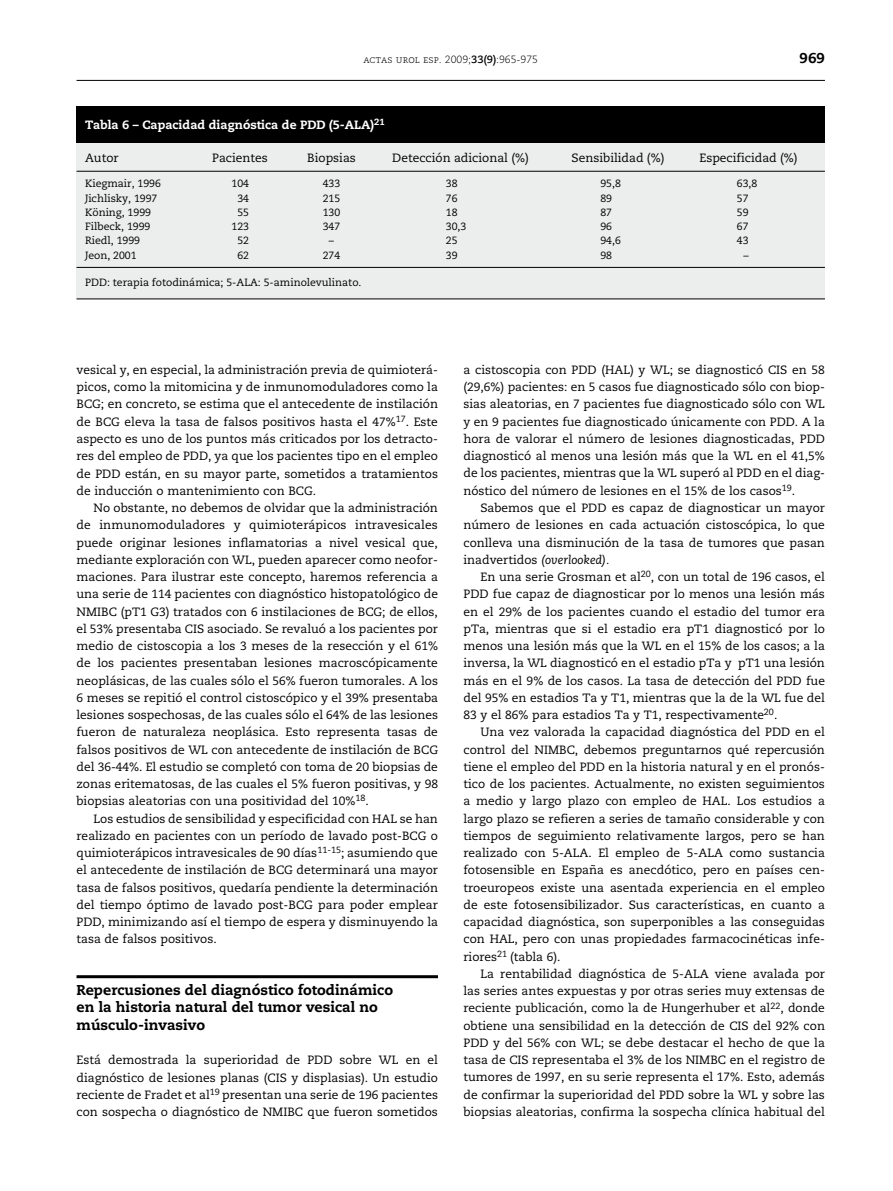
<style>
.page{position:relative;width:893px;height:1191px;background:#fff}
.page>*{position:absolute;margin:0;border:0;box-sizing:border-box;transform-origin:0 0}
.t1{font:800 14.25px/17.2px "Caecilia LT Std";color:#000}
.t2{font:12px/17.2px "Caecilia LT Std";color:#000;text-align:justify}
.t3{font:800 12px "Caecilia LT Std";color:#fff}
.t4{font:10.5px "Caecilia LT Std";color:#000}
.t5{font:300 10.5px "Caecilia LT Std";color:#000}
.s1{font-weight:700}
.s2{font-style:italic}
</style>
<div class="page">
<hr style="left:77px;top:80px;width:748px;height:1px;background:#000">
<hr style="left:77px;top:975px;width:361px;height:3px;background:#000">
<div style="left:77px;top:119px;width:748px;height:180px;background:#eceded"></div>
<hr style="left:77px;top:171px;width:748px;height:1px;background:#000">
<hr style="left:77px;top:267px;width:748px;height:1px;background:#000">
<hr style="left:77px;top:298px;width:748px;height:1px;background:#000">
<div style="left:77px;top:106px;width:748px;height:37px;background:#000"></div>
<p class="t5" style="left:363px;top:53px;width:176px">actas urol esp. 2009;<span class="s1">33(9)</span>:965-975</p>
<p class="t1" style="left:800px;top:49px;width:27px">969</p>
<p class="t3" style="left:85px;top:118px;width:301px">Tabla 6 – Capacidad diagnóstica de PDD (5-ALA)<sup>21</sup></p>
<p class="t2" style="left:85px;top:150px;width:35px">Autor</p>
<p class="t2" style="left:212px;top:150px;width:57px">Pacientes</p>
<p class="t2" style="left:307px;top:150px;width:50px">Biopsias</p>
<p class="t2" style="left:392px;top:150px;width:138px">Detección adicional (%)</p>
<p class="t2" style="left:572px;top:150px;width:94px">Sensibilidad (%)</p>
<p class="t2" style="left:699px;top:150px;width:100px">Especificidad (%)</p>
<p class="t4" style="left:85px;top:177px;width:77px">Kiegmair, 1996</p>
<p class="t4" style="left:232px;top:177px;width:19px">104</p>
<p class="t4" style="left:323px;top:177px;width:19px">433</p>
<p class="t4" style="left:446px;top:177px;width:13px">38</p>
<p class="t4" style="left:600px;top:177px;width:22px">95,8</p>
<p class="t4" style="left:737px;top:177px;width:22px">63,8</p>
<p class="t4" style="left:85px;top:192px;width:74px">Jichlisky, 1997</p>
<p class="t4" style="left:237px;top:192px;width:13px">34</p>
<p class="t4" style="left:323px;top:192px;width:19px">215</p>
<p class="t4" style="left:446px;top:192px;width:13px">76</p>
<p class="t4" style="left:600px;top:192px;width:13px">89</p>
<p class="t4" style="left:737px;top:192px;width:13px">57</p>
<p class="t4" style="left:85px;top:206px;width:67px">Köning, 1999</p>
<p class="t4" style="left:237px;top:206px;width:13px">55</p>
<p class="t4" style="left:323px;top:206px;width:19px">130</p>
<p class="t4" style="left:446px;top:206px;width:13px">18</p>
<p class="t4" style="left:600px;top:206px;width:13px">87</p>
<p class="t4" style="left:737px;top:206px;width:13px">59</p>
<p class="t4" style="left:85px;top:220px;width:67px">Filbeck, 1999</p>
<p class="t4" style="left:232px;top:220px;width:19px">123</p>
<p class="t4" style="left:323px;top:220px;width:19px">347</p>
<p class="t4" style="left:446px;top:220px;width:22px">30,3</p>
<p class="t4" style="left:600px;top:220px;width:13px">96</p>
<p class="t4" style="left:737px;top:220px;width:13px">67</p>
<p class="t4" style="left:85px;top:234px;width:57px">Riedl, 1999</p>
<p class="t4" style="left:237px;top:234px;width:13px">52</p>
<p class="t4" style="left:329px;top:234px;width:7px">–</p>
<p class="t4" style="left:446px;top:234px;width:13px">25</p>
<p class="t4" style="left:600px;top:234px;width:22px">94,6</p>
<p class="t4" style="left:737px;top:234px;width:13px">43</p>
<p class="t4" style="left:85px;top:249px;width:53px">Jeon, 2001</p>
<p class="t4" style="left:237px;top:249px;width:13px">62</p>
<p class="t4" style="left:323px;top:249px;width:19px">274</p>
<p class="t4" style="left:446px;top:249px;width:13px">39</p>
<p class="t4" style="left:600px;top:249px;width:13px">98</p>
<p class="t4" style="left:743px;top:249px;width:7px">–</p>
<p class="t4" style="left:85px;top:276px;width:278px">PDD: terapia fotodinámica; 5-ALA: 5-aminolevulinato.</p>
<p class="t2" style="left:77px;top:361px;width:363px">vesical y, en especial, la administración previa de quimioterá&shy;picos, como la mitomicina y de inmunomoduladores como la BCG; en concreto, se estima que el antecedente de instilación de BCG eleva la tasa de falsos positivos hasta el 47%<sup>17</sup>. Este aspecto es uno de los puntos más criticados por los detracto&shy;res del empleo de PDD, ya que los pacientes tipo en el empleo de PDD están, en su mayor parte, sometidos a tratamientos de inducción o mantenimiento con BCG.</p>
<p class="t2" style="left:77px;top:499px;width:363px;text-indent:17px">No obstante, no debemos de olvidar que la administración de inmunomoduladores y quimioterápicos intravesicales puede originar lesiones inflamatorias a nivel vesical que, mediante exploración con WL, pueden aparecer como neofor&shy;maciones. Para ilustrar este concepto, haremos referencia a una serie de 114 pacientes con diagnóstico histopatológico de NMIBC (pT1 G3) tratados con 6 instilaciones de BCG; de ellos, el 53% presentaba CIS asociado. Se revaluó a los pacientes por medio de cistoscopia a los 3 meses de la resección y el 61% de los pacientes presentaban lesiones macroscópicamente neoplásicas, de las cuales sólo el 56% fueron tumorales. A los 6 meses se repitió el control cistoscópico y el 39% presentaba lesiones sospechosas, de las cuales sólo el 64% de las lesiones fueron de naturaleza neoplásica. Esto representa tasas de falsos positivos de WL con antecedente de instilación de BCG del 36-44%. El estudio se completó con toma de 20 biopsias de zonas eritematosas, de las cuales el 5% fueron positivas, y 98 biopsias aleatorias con una positividad del 10%<sup>18</sup>.</p>
<p class="t2" style="left:77px;top:810px;width:363px;text-indent:17px">Los estudios de sensibilidad y especificidad con HAL se han realizado en pacientes con un período de lavado post-BCG o quimioterápicos intravesicales de 90 días<sup>11-15</sup>; asumiendo que el antecedente de instilación de BCG determinará una mayor tasa de falsos positivos, quedaría pendiente la determinación del tiempo óptimo de lavado post-BCG para poder emplear PDD, minimizando así el tiempo de espera y disminuyendo la tasa de falsos positivos.</p>
<p class="t1" style="left:77px;top:981px;width:318px">Repercusiones del diagnóstico fotodinámico en la historia natural del tumor vesical no músculo-invasivo</p>
<p class="t2" style="left:77px;top:1051px;width:363px">Está demostrada la superioridad de PDD sobre WL en el diagnóstico de lesiones planas (CIS y displasias). Un estudio reciente de Fradet et al<sup>19</sup> presentan una serie de 196 pacientes con sospecha o diagnóstico de NMIBC que fueron sometidos</p>
<p class="t2" style="left:463px;top:361px;width:363px">a cistoscopia con PDD (HAL) y WL; se diagnosticó CIS en 58 (29,6%) pacientes: en 5 casos fue diagnosticado sólo con biop&shy;sias aleatorias, en 7 pacientes fue diagnosticado sólo con WL y en 9 pacientes fue diagnosticado únicamente con PDD. A la hora de valorar el número de lesiones diagnosticadas, PDD diagnosticó al menos una lesión más que la WL en el 41,5% de los pacientes, mientras que la WL superó al PDD en el diag&shy;nóstico del número de lesiones en el 15% de los casos<sup>19</sup>.</p>
<p class="t2" style="left:463px;top:499px;width:363px;text-indent:17px">Sabemos que el PDD es capaz de diagnosticar un mayor número de lesiones en cada actuación cistoscópica, lo que conlleva una disminución de la tasa de tumores que pasan inadvertidos <span class="s2">(overlooked).</span></p>
<p class="t2" style="left:463px;top:568px;width:363px;text-indent:17px">En una serie Grosman et al<sup>20</sup>, con un total de 196 casos, el PDD fue capaz de diagnosticar por lo menos una lesión más en el 29% de los pacientes cuando el estadio del tumor era pTa, mientras que si el estadio era pT1 diagnosticó por lo menos una lesión más que la WL en el 15% de los casos; a la inversa, la WL diagnosticó en el estadio pTa y pT1 una lesión más en el 9% de los casos. La tasa de detección del PDD fue del 95% en estadios Ta y T1, mientras que la de la WL fue del 83 y el 86% para estadios Ta y T1, respectivamente<sup>20</sup>.</p>
<p class="t2" style="left:463px;top:724px;width:363px;text-indent:17px">Una vez valorada la capacidad diagnóstica del PDD en el control del NIMBC, debemos preguntarnos qué repercusión tiene el empleo del PDD en la historia natural y en el pronós&shy;tico de los pacientes. Actualmente, no existen seguimientos a medio y largo plazo con empleo de HAL. Los estudios a largo plazo se refieren a series de tamaño considerable y con tiempos de seguimiento relativamente largos, pero se han realizado con 5-ALA. El empleo de 5-ALA como sustancia fotosensible en España es anecdótico, pero en países cen&shy;troeuropeos existe una asentada experiencia en el empleo de este fotosensibilizador. Sus características, en cuanto a capacidad diagnóstica, son superponibles a las conseguidas con HAL, pero con unas propiedades farmacocinéticas infe&shy;riores<sup>21</sup> (tabla 6).</p>
<p class="t2" style="left:463px;top:965px;width:363px;text-indent:17px">La rentabilidad diagnóstica de 5-ALA viene avalada por las series antes expuestas y por otras series muy extensas de reciente publicación, como la de Hungerhuber et al<sup>22</sup>, donde obtiene una sensibilidad en la detección de CIS del 92% con PDD y del 56% con WL; se debe destacar el hecho de que la tasa de CIS representaba el 3% de los NIMBC en el registro de tumores de 1997, en su serie representa el 17%. Esto, además de confirmar la superioridad del PDD sobre la WL y sobre las biopsias aleatorias, confirma la sospecha clínica habitual del</p>
</div>
